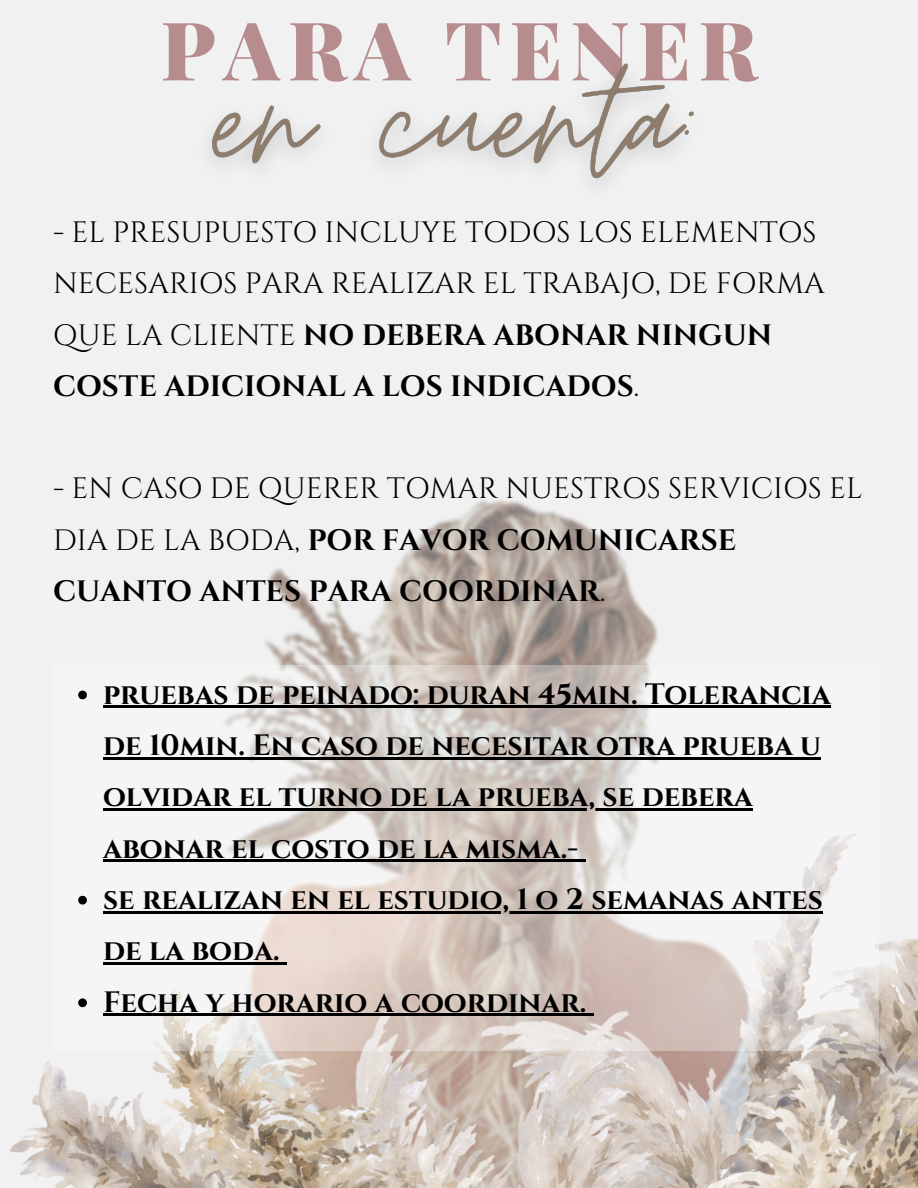
<style>
.page{position:relative;width:918px;height:1188px;background:#f1f1f1}
.page>*{position:absolute;margin:0;border:0;box-sizing:border-box;transform-origin:0 0}
.t1{font:900 81px "Playfair Display";letter-spacing:.1em;color:#b78c8e}
.t2{font:29.4px/51.3px "Cinzel";color:#000}
.t3{font:700 29.4px/51.3px "Cinzel";color:#000}
.s1{font-weight:700}
</style>
<div class="page">
<img style="left:265px;top:500px;width:393px;height:165px">
<img style="left:10px;top:939px;width:908px;height:249px">
<svg style="left:53px;top:665px;width:825px;height:386px"></svg>
<svg style="left:78px;top:691px;width:9px;height:8px"></svg>
<hr style="left:103px;top:706px;width:728px;height:2px;background:#000">
<hr style="left:103px;top:757px;width:718px;height:2px;background:#000">
<hr style="left:103px;top:808px;width:650px;height:3px;background:#000">
<hr style="left:103px;top:860px;width:475px;height:2px;background:#000">
<svg style="left:578px;top:860px;width:8px;height:2px"></svg>
<svg style="left:78px;top:896px;width:9px;height:9px"></svg>
<hr style="left:103px;top:911px;width:720px;height:2px;background:#000">
<hr style="left:103px;top:962px;width:177px;height:3px;background:#000">
<svg style="left:280px;top:962px;width:7px;height:3px"></svg>
<svg style="left:78px;top:998px;width:9px;height:9px"></svg>
<hr style="left:103px;top:1014px;width:483px;height:2px;background:#000">
<svg style="left:586px;top:1014px;width:8px;height:2px"></svg>
<img style="left:210px;top:63px;width:484px;height:119px">
<p class="t1" style="left:161px;top:-7px;width:598px">PARA TENER</p>
<p class="t2" style="left:53px;top:208px;width:773px">- EL PRESUPUESTO INCLUYE TODOS LOS ELEMENTOS NECESARIOS PARA REALIZAR EL TRABAJO, DE FORMA QUE LA CLIENTE <span class="s1">NO DEBERA ABONAR NINGUN COSTE ADICIONAL A LOS INDICADOS</span>.</p>
<p class="t2" style="left:53px;top:464px;width:811px">- EN CASO DE QUERER TOMAR NUESTROS SERVICIOS EL<br>DIA DE LA BODA, <span class="s1">POR FAVOR COMUNICARSE<br>CUANTO ANTES PARA COORDINAR</span>.</p>
<p class="t3" style="left:103px;top:669px;width:729px">pruebas de peinado: duran 45min. Tolerancia de 10min. En caso de necesitar otra prueba u olvidar el turno de la prueba, se debera abonar el costo de la misma.-</p>
<p class="t3" style="left:103px;top:874px;width:721px">se realizan en el estudio, 1 o 2 semanas antes de la boda.</p>
<p class="t3" style="left:103px;top:977px;width:485px">Fecha y horario a coordinar.</p>
</div>
